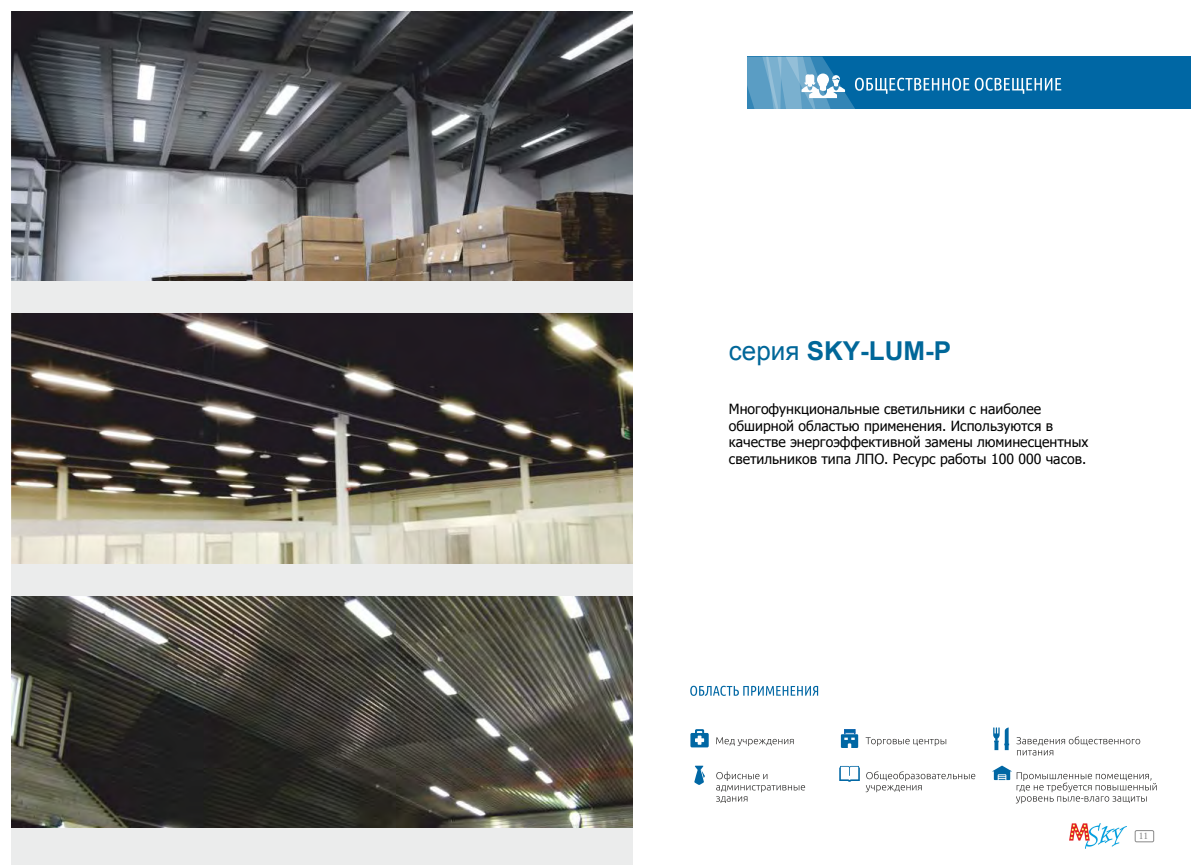
<style>
.page{position:relative;width:1191px;height:865px;background:#fff}
.page>*{position:absolute;margin:0;border:0;box-sizing:border-box;transform-origin:0 0}
.t1{font:700 26px "Arial";color:#006799}
.t2{font:14px/16.8px "Tahoma";color:#000}
.t3{font:10px "Minion Pro";color:#898989}
.s1{font-weight:400}
</style>
<div class="page">
<img style="left:12px;top:595px;width:621px;height:233px">
<img style="left:12px;top:313px;width:621px;height:251px">
<img style="left:12px;top:11px;width:621px;height:271px">
<div style="left:12px;top:282px;width:621px;height:31px;background:#ebecec"></div>
<div style="left:12px;top:564px;width:621px;height:31px;background:#ebecec"></div>
<div style="left:12px;top:828px;width:621px;height:36px;background:#ebecec"></div>
<div style="left:747px;top:57px;width:444px;height:52px;background:#0067a4"></div>
<svg style="left:747px;top:57px;width:314px;height:52px"></svg>
<div style="left:1134px;top:830px;width:20px;height:12px;border:1px solid #898989;border-radius:2px"></div>
<svg style="left:992px;top:765px;width:164px;height:38px"></svg>
<svg style="left:716px;top:737px;width:77px;height:9px"></svg>
<svg style="left:865px;top:737px;width:81px;height:9px"></svg>
<svg style="left:690px;top:729px;width:18px;height:18px"></svg>
<svg style="left:716px;top:771px;width:89px;height:32px"></svg>
<svg style="left:839px;top:766px;width:136px;height:26px"></svg>
<svg style="left:1016px;top:736px;width:124px;height:19px"></svg>
<svg style="left:694px;top:765px;width:11px;height:20px"></svg>
<svg style="left:841px;top:729px;width:17px;height:19px"></svg>
<svg style="left:993px;top:727px;width:16px;height:23px"></svg>
<svg style="left:690px;top:685px;width:128px;height:11px"></svg>
<img style="left:1069px;top:823px;width:57px;height:25px">
<h1 class="t1" style="left:729px;top:333px;width:224px"><span class="s1">серия</span> SKY-LUM-P</h1>
<p class="t2" style="left:729px;top:399px;width:361px">Многофункциональные светильники с наиболее обширной областью применения. Используются в качестве энергоэффективной замены люминесцентных светильников типа ЛПО. Ресурс работы 100 000 часов.</p>
<p class="t3" style="left:1138px;top:829px;width:11px">11</p>
</div>
